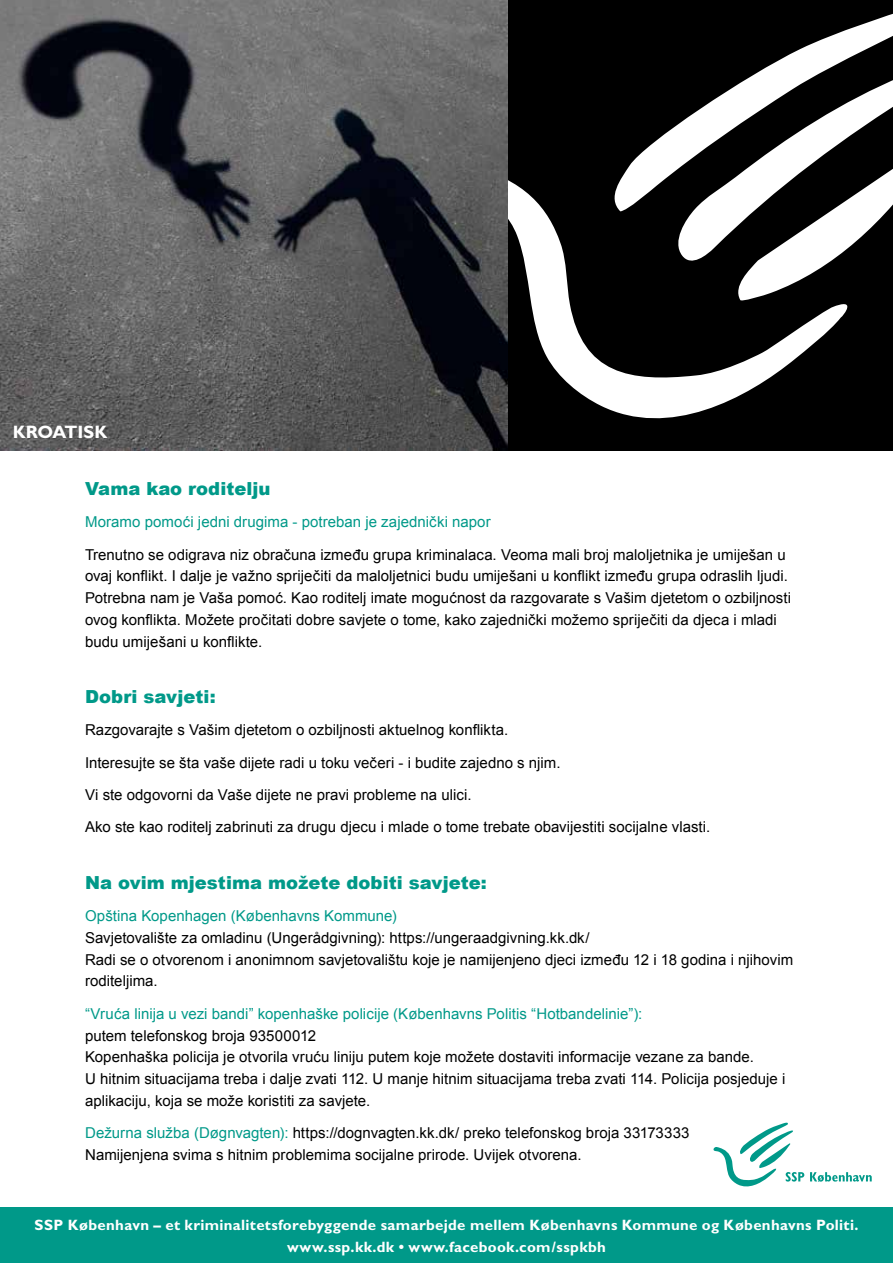
<style>
.page{position:relative;width:893px;height:1263px;background:#fff}
.page>*{position:absolute;margin:0;border:0;box-sizing:border-box;transform-origin:0 0}
.t1{font:900 18px "Arial";letter-spacing:.005em;color:#009989}
.t2{font:700 18px "Gill Sans";color:#fff}
.t3{font:15px/21.8px "Arial";color:#000}
.t4{font:15px "Arial";letter-spacing:.005em;color:#009989}
.t5{font:700 15px/21.8px "Gill Sans";letter-spacing:.02em;color:#fff;text-align:center}
.s1{color:#009989}
</style>
<div class="page">
<div style="left:487px;top:0;width:406px;height:451px;background:#000"></div>
<svg style="left:630px;top:13px;width:263px;height:151px"></svg>
<svg style="left:671px;top:57px;width:222px;height:107px"></svg>
<svg style="left:507px;top:164px;width:341px;height:275px"></svg>
<svg style="left:733px;top:137px;width:160px;height:165px"></svg>
<img style="left:0;top:0;width:507px;height:451px">
<div style="left:0;top:1208px;width:893px;height:55px;background:#009989"></div>
<svg style="left:713px;top:1122px;width:159px;height:65px"></svg>
<p class="t2" style="left:13px;top:421px;width:96px">KROATISK</p>
<p class="t1" style="left:85px;top:475px;width:187px">Vama kao roditelju</p>
<p class="t4" style="left:85px;top:512px;width:407px">Moramo pomoći jedni drugima - potreban je zajednički napor</p>
<p class="t3" style="left:85px;top:543px;width:707px">Trenutno se odigrava niz obračuna između grupa kriminalaca. Veoma mali broj maloljetnika je umiješan u ovaj konflikt. I dalje je važno spriječiti da maloljetnici budu umiješani u konflikt između grupa odraslih ljudi.<br>Potrebna nam je Vaša pomoć. Kao roditelj imate mogućnost da razgovarate s Vašim djetetom o ozbiljnosti ovog konflikta. Možete pročitati dobre savjete o tome, kako zajednički možemo spriječiti da djeca i mladi budu umiješani u konflikte.</p>
<p class="t1" style="left:85px;top:683px;width:132px">Dobri savjeti:</p>
<p class="t3" style="left:85px;top:714px;width:627px;line-height:32.4px">Razgovarajte s Vašim djetetom o ozbiljnosti aktuelnog konflikta.<br>Interesujte se šta vaše dijete radi u toku večeri - i budite zajedno s njim.<br>Vi ste odgovorni da Vaše dijete ne pravi probleme na ulici.<br>Ako ste kao roditelj zabrinuti za drugu djecu i mlade o tome trebate obavijestiti socijalne vlasti.</p>
<p class="t1" style="left:85px;top:869px;width:403px">Na ovim mjestima možete dobiti savjete:</p>
<p class="t4" style="left:85px;top:906px;width:313px">Opština Kopenhagen (Københavns Kommune)</p>
<p class="t3" style="left:85px;top:927px;width:710px">Savjetovalište za omladinu (Ungerådgivning): https://ungeraadgivning.kk.dk/<br>Radi se o otvorenom i anonimnom savjetovalištu koje je namijenjeno djeci između 12 i 18 godina i njihovim roditeljima.</p>
<p class="t4" style="left:85px;top:1004px;width:559px">“Vruća linija u vezi bandi” kopenhaške policije (Københavns Politis “Hotbandelinie”):</p>
<p class="t3" style="left:85px;top:1024px;width:702px">putem telefonskog broja 93500012<br>Kopenhaška policija je otvorila vruću liniju putem koje možete dostaviti informacije vezane za bande.<br>U hitnim situacijama treba i dalje zvati 112. U manje hitnim situacijama treba zvati 114. Policija posjeduje i aplikaciju, koja se može koristiti za savjete.</p>
<p class="t3" style="left:85px;top:1122px;width:606px"><span class="s1">Dežurna služba (Døgnvagten):</span> https://dognvagten.kk.dk/ preko telefonskog broja 33173333<br>Namijenjena svima s hitnim problemima socijalne prirode. Uvijek otvorena.</p>
<p class="t5" style="left:34px;top:1214px;width:826px">SSP København – et kriminalitetsforebyggende samarbejde mellem Københavns Kommune og Københavns Politi. www.ssp.kk.dk • www.facebook.com/sspkbh</p>
</div>
